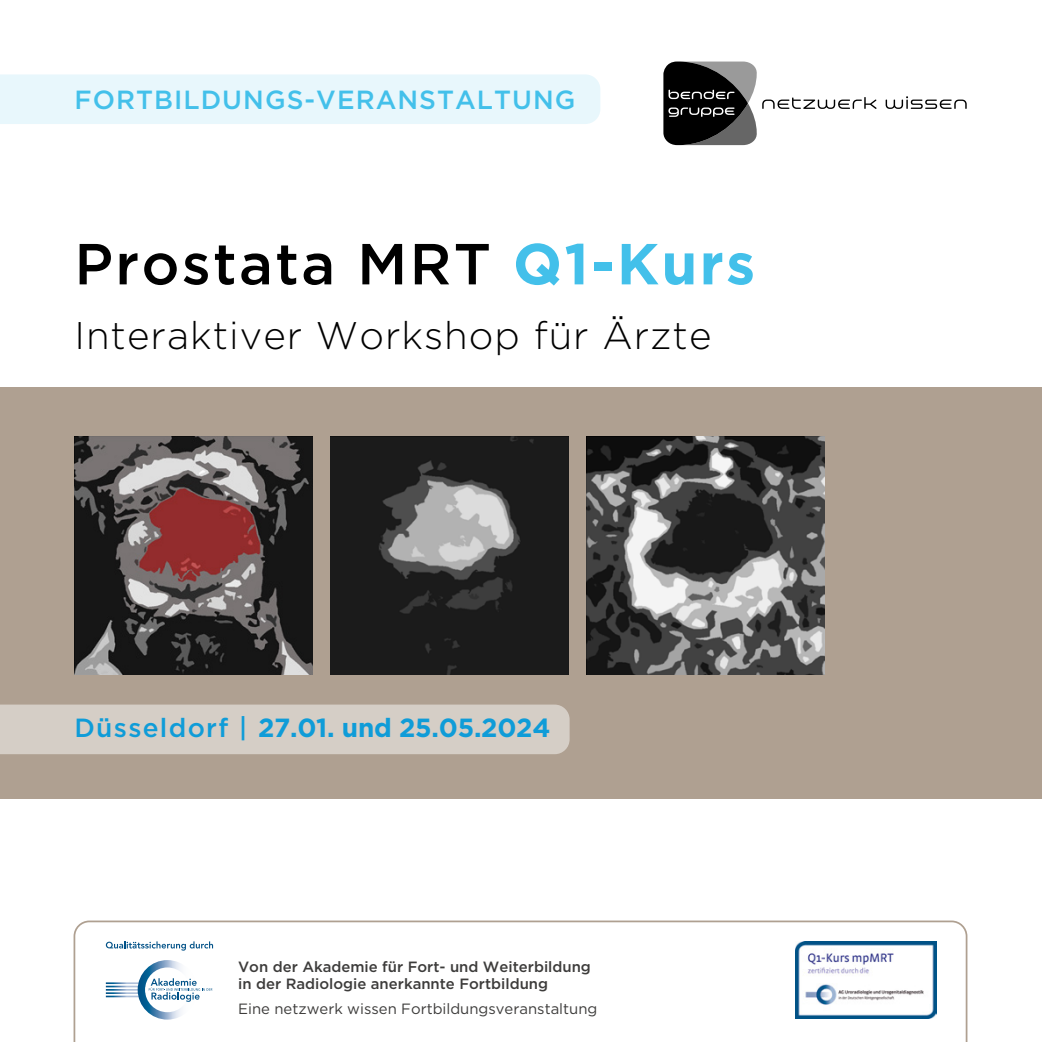
<style>
.page{position:relative;width:1042px;height:1042px;background:#fff}
.page>*{position:absolute;margin:0;border:0;box-sizing:border-box;transform-origin:0 0}
.t1{font:500 57.75px "Gotham";letter-spacing:.04em;color:#000}
.t2{font:300 38.5px "Gotham";letter-spacing:.025em;color:#000}
.t3{font:700 26.25px "Gotham";letter-spacing:-.01em;color:#0f9cd8}
.t4{font:500 26.25px "Gotham";letter-spacing:.04em;color:#43c0ea}
.t5{font:500 14.88px/17.5px "Gotham";color:#3d3c3b}
.t6{font:14.88px "Gotham";color:#3d3c3b}
.s1{font-weight:700;color:#43c0ea}
.s2{font-weight:500}
</style>
<div class="page">
<div style="left:0;top:387px;width:1042px;height:412px;background:#afa091"></div>
<div style="left:0;top:704px;width:569px;height:50px;background:#d5cec6"></div>
<div style="left:0;top:74px;width:600px;height:50px;background:#e8f7fc"></div>
<svg style="left:885px;top:96px;width:81px;height:13px"></svg>
<svg style="left:663px;top:62px;width:213px;height:83px"></svg>
<div style="left:702px;top:109px;width:8px;height:5px;background:#000;border-radius:2px"></div>
<svg style="left:74px;top:920px;width:893px;height:122px"></svg>
<svg style="left:106px;top:960px;width:106px;height:59px"></svg>
<svg style="left:106px;top:941px;width:107px;height:9px"></svg>
<img style="left:795px;top:941px;width:141px;height:77px">
<img style="left:74px;top:437px;width:239px;height:238px">
<img style="left:330px;top:437px;width:238px;height:238px">
<img style="left:586px;top:437px;width:238px;height:238px">
<h3 class="t4" style="left:74px;top:83px;width:502px">FORTBILDUNGS-VERANSTALTUNG</h3>
<h1 class="t1" style="left:74px;top:226px;width:682px">Prostata MRT <span class="s1">Q1-Kurs</span></h1>
<h2 class="t2" style="left:74px;top:311px;width:638px">Interaktiver Workshop für Ärzte</h2>
<h3 class="t3" style="left:74px;top:710px;width:477px"><span class="s2">Düsseldorf |</span> 27.01. und 25.05.2024</h3>
<p class="t5" style="left:238px;top:957px;width:354px">Von der Akademie für Fort- und Weiterbildung in der Radiologie anerkannte Fortbildung</p>
<p class="t6" style="left:238px;top:998px;width:361px">Eine netzwerk wissen Fortbildungsveranstaltung</p>
</div>
